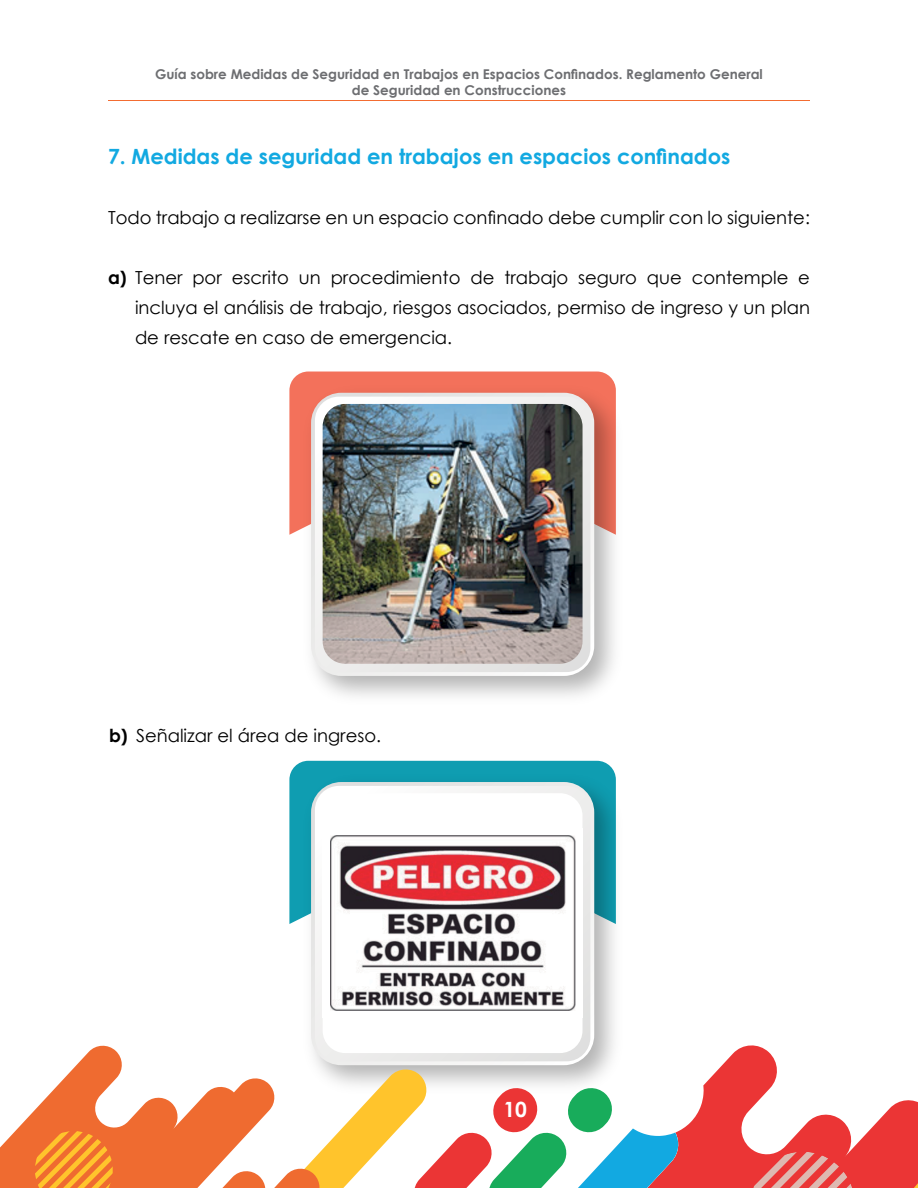
<style>
.page{position:relative;width:918px;height:1188px;background:#fff}
.page>*{position:absolute;margin:0;border:0;box-sizing:border-box;transform-origin:0 0}
.t1{font:700 21px "Century Gothic";color:#12a9e1}
.t2{font:700 21px "Century Gothic";color:#fff}
.t3{font:18px/30px "Century Gothic";color:#000;text-align:justify}
.t4{font:700 13.5px/16.2px "Century Gothic";color:#6d6e71;text-align:center}
.s1{font-weight:700}
</style>
<div class="page">
<svg style="left:289px;top:372px;width:322px;height:163px;background:#f37964"></svg>
<img style="left:296px;top:378px;width:320px;height:319px">
<svg style="left:311px;top:393px;width:283px;height:283px"></svg>
<svg style="left:315px;top:397px;width:275px;height:275px"></svg>
<svg style="left:289px;top:761px;width:322px;height:163px;background:#1da2b5"></svg>
<img style="left:296px;top:767px;width:320px;height:300px">
<svg style="left:311px;top:782px;width:283px;height:283px"></svg>
<svg style="left:315px;top:786px;width:275px;height:275px"></svg>
<img style="left:323px;top:404px;width:260px;height:260px">
<div style="left:323px;top:793px;width:260px;height:260px;background:#fff;border-radius:23px"></div>
<img style="left:330px;top:835px;width:246px;height:176px">
<svg style="left:586px;top:1043px;width:165px;height:145px;fill:#eb3535"></svg>
<svg style="left:321px;top:1067px;width:359px;height:121px"></svg>
<svg style="left:0;top:1044px;width:321px;height:144px"></svg>
<svg style="left:31px;top:1127px;width:86px;height:61px;background:#f4892e"></svg>
<svg style="left:751px;top:1045px;width:167px;height:143px"></svg>
<hr style="left:108px;top:100px;width:702px;height:1px;background:#f36c31">
<p class="t4" style="left:155px;top:66px;width:609px">Guía sobre Medidas de Seguridad en Trabajos en Espacios Confinados. Reglamento General de Seguridad en Construcciones</p>
<p class="t1" style="left:108px;top:141px;width:624px">7. Medidas de seguridad en trabajos en espacios confinados</p>
<p class="t3" style="left:108px;top:202px;width:704px">Todo trabajo a realizarse en un espacio confinado debe cumplir con lo siguiente:</p>
<p class="t3" style="left:135px;top:262px;width:677px;text-indent:-27px"><span class="s1">a)</span> Tener por escrito un procedimiento de trabajo seguro que contemple e incluya el análisis de trabajo, riesgos asociados, permiso de ingreso y un plan de rescate en caso de emergencia.</p>
<p class="t3" style="left:109px;top:720px;width:274px"><span class="s1">b)</span> Señalizar el área de ingreso.</p>
<p class="t2" style="left:503px;top:1094px;width:25px">10</p>
</div>
